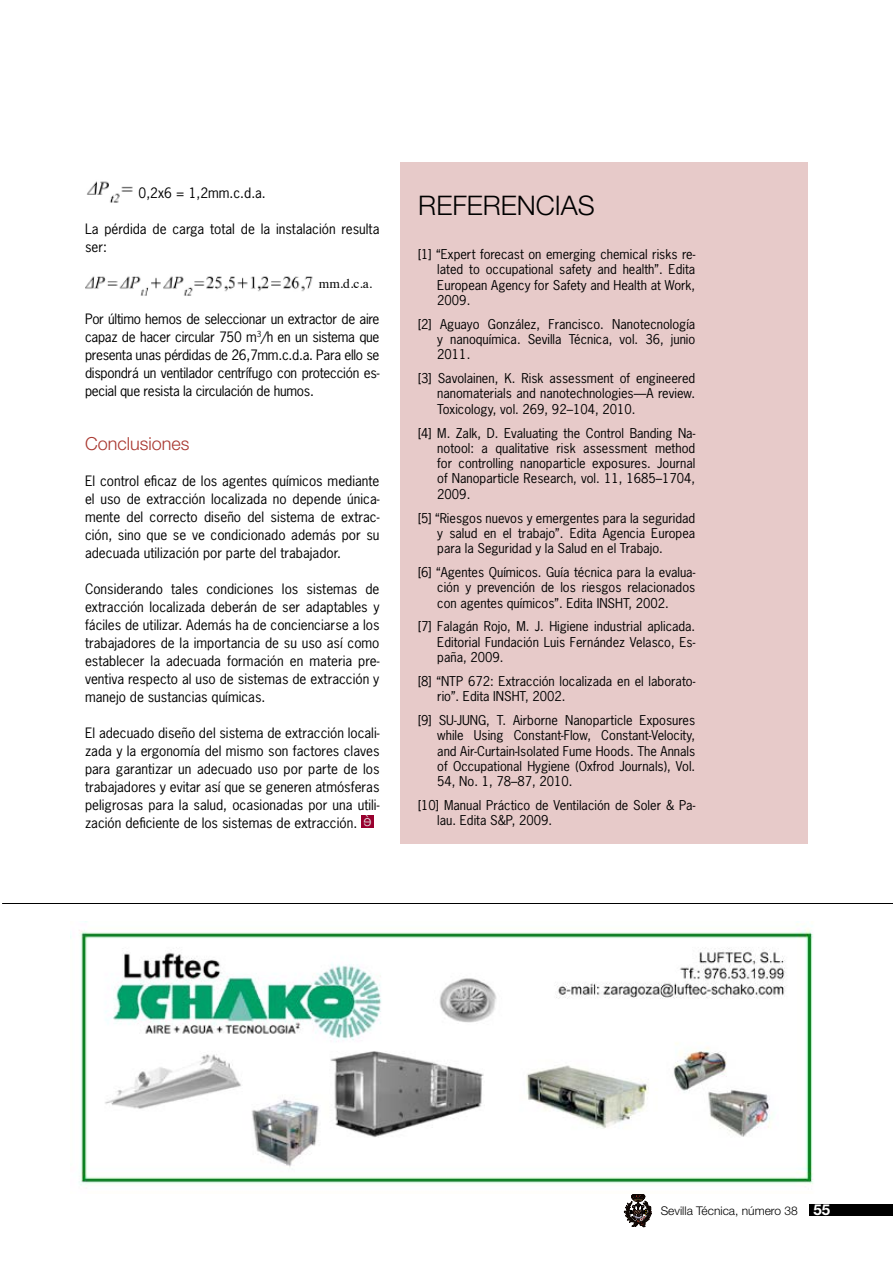
<style>
.page{position:relative;width:893px;height:1263px;background:#fff}
.page>*{position:absolute;margin:0;border:0;box-sizing:border-box;transform-origin:0 0}
.t1{font:300 27px "Helvetica Neue LT Std";color:#000}
.t2{font:300 18px "Helvetica Neue LT Std";color:#a93830}
.t3{font:13.5px/18px "News Gothic Std";color:#000;text-align:justify}
.t4{font:13.5px "Times";color:#000}
.t5{font:12.75px/15.3px "News Gothic Std";color:#000;text-align:justify}
.t6{font:300 12px "Helvetica Neue LT Std";color:#000}
.s1{font-weight:700;font-size:15px;color:#fff}
</style>
<div class="page">
<div style="left:809px;top:1204px;width:84px;height:12px;background:#000"></div>
<svg style="left:624px;top:1194px;width:28px;height:33px"></svg>
<div style="left:401px;top:162px;width:407px;height:681px;background:#e7cac9"></div>
<img style="left:86px;top:181px;width:47px;height:22px">
<img style="left:85px;top:276px;width:228px;height:20px">
<div style="left:361px;top:815px;width:13px;height:13px;background:#98002e"></div>
<img style="left:70px;top:924px;width:743px;height:261px">
<hr style="left:2px;top:903px;width:891px;height:1px;background:#000">
<p class="t3" style="left:139px;top:183px;width:129px">0,2x6 = 1,2mm.c.d.a.</p>
<p class="t3" style="left:85px;top:219px;width:296px">La pérdida de carga total de la instalación resulta ser:</p>
<p class="t4" style="left:319px;top:270px;width:55px">mm.d.c.a.</p>
<p class="t3" style="left:85px;top:309px;width:296px">Por último hemos de seleccionar un extractor de aire capaz de hacer circular 750 m<sup>3</sup>/h en un sistema que presenta unas pérdidas de 26,7mm.c.d.a. Para ello se dispondrá un ventilador centrífugo con protección es&shy;pecial que resista la circulación de humos.</p>
<h2 class="t2" style="left:85px;top:432px;width:106px">Conclusiones</h2>
<p class="t3" style="left:85px;top:472px;width:296px">El control eficaz de los agentes químicos mediante el uso de extracción localizada no depende única&shy;mente del correcto diseño del sistema de extrac&shy;ción, sino que se ve condicionado además por su adecuada utilización por parte del trabajador.</p>
<p class="t3" style="left:85px;top:580px;width:296px">Considerando tales condiciones los sistemas de extracción localizada deberán de ser adaptables y fáciles de utilizar. Además ha de concienciarse a los trabajadores de la importancia de su uso así como establecer la adecuada formación en materia pre&shy;ventiva respecto al uso de sistemas de extracción y manejo de sustancias químicas.</p>
<p class="t3" style="left:85px;top:724px;width:296px">El adecuado diseño del sistema de extracción locali&shy;zada y la ergonomía del mismo son factores claves para garantizar un adecuado uso por parte de los trabajadores y evitar así que se generen atmósferas peligrosas para la salud, ocasionadas por una utili&shy;zación deficiente de los sistemas de extracción.</p>
<h1 class="t1" style="left:418px;top:189px;width:178px">REFERENCIAS</h1>
<p class="t5" style="left:437px;top:246px;width:260px;text-indent:-19px">[1] “Expert forecast on emerging chemical risks re&shy;lated to occupational safety and health”. Edita European Agency for Safety and Health at Work, 2009.</p>
<p class="t5" style="left:437px;top:316px;width:260px;text-indent:-19px">[2] Aguayo González, Francisco. Nanotecnología y nanoquímica. Sevilla Técnica, vol. 36, junio 2011.</p>
<p class="t5" style="left:437px;top:371px;width:260px;text-indent:-19px">[3] Savolainen, K. Risk assessment of engineered nanomaterials and nanotechnologies—A review.<br>Toxicology, vol. 269, 92–104, 2010.</p>
<p class="t5" style="left:437px;top:425px;width:260px;text-indent:-19px">[4] M. Zalk, D. Evaluating the Control Banding Na&shy;notool: a qualitative risk assessment method for controlling nanoparticle exposures. Journal of Nanoparticle Research, vol. 11, 1685–1704, 2009.</p>
<p class="t5" style="left:437px;top:510px;width:259px;text-indent:-19px">[5] “Riesgos nuevos y emergentes para la seguridad y salud en el trabajo”. Edita Agencia Europea para la Seguridad y la Salud en el Trabajo.</p>
<p class="t5" style="left:437px;top:564px;width:260px;text-indent:-19px">[6] “Agentes Químicos. Guía técnica para la evalua&shy;ción y prevención de los riesgos relacionados con agentes químicos”. Edita INSHT, 2002.</p>
<p class="t5" style="left:437px;top:619px;width:259px;text-indent:-19px">[7] Falagán Rojo, M. J. Higiene industrial aplicada.<br>Editorial Fundación Luis Fernández Velasco, Es&shy;paña, 2009.</p>
<p class="t5" style="left:437px;top:673px;width:259px;text-indent:-19px">[8] “NTP 672: Extracción localizada en el laborato&shy;rio”. Edita INSHT, 2002.</p>
<p class="t5" style="left:437px;top:712px;width:260px;text-indent:-19px">[9] SU-JUNG, T. Airborne Nanoparticle Exposures while Using Constant-Flow, Constant-Velocity, and Air-Curtain-Isolated Fume Hoods. The Annals of Occupational Hygiene (Oxfrod Journals), Vol.<br>54, No. 1, 78–87, 2010.</p>
<p class="t5" style="left:437px;top:797px;width:259px;text-indent:-19px">[10] Manual Práctico de Ventilación de Soler &amp; Pa&shy;lau. Edita S&amp;P, 2009.</p>
<p class="t6" style="left:661px;top:1203px;width:171px">Sevilla Técnica, número 38 <span class="s1">55</span></p>
</div>
